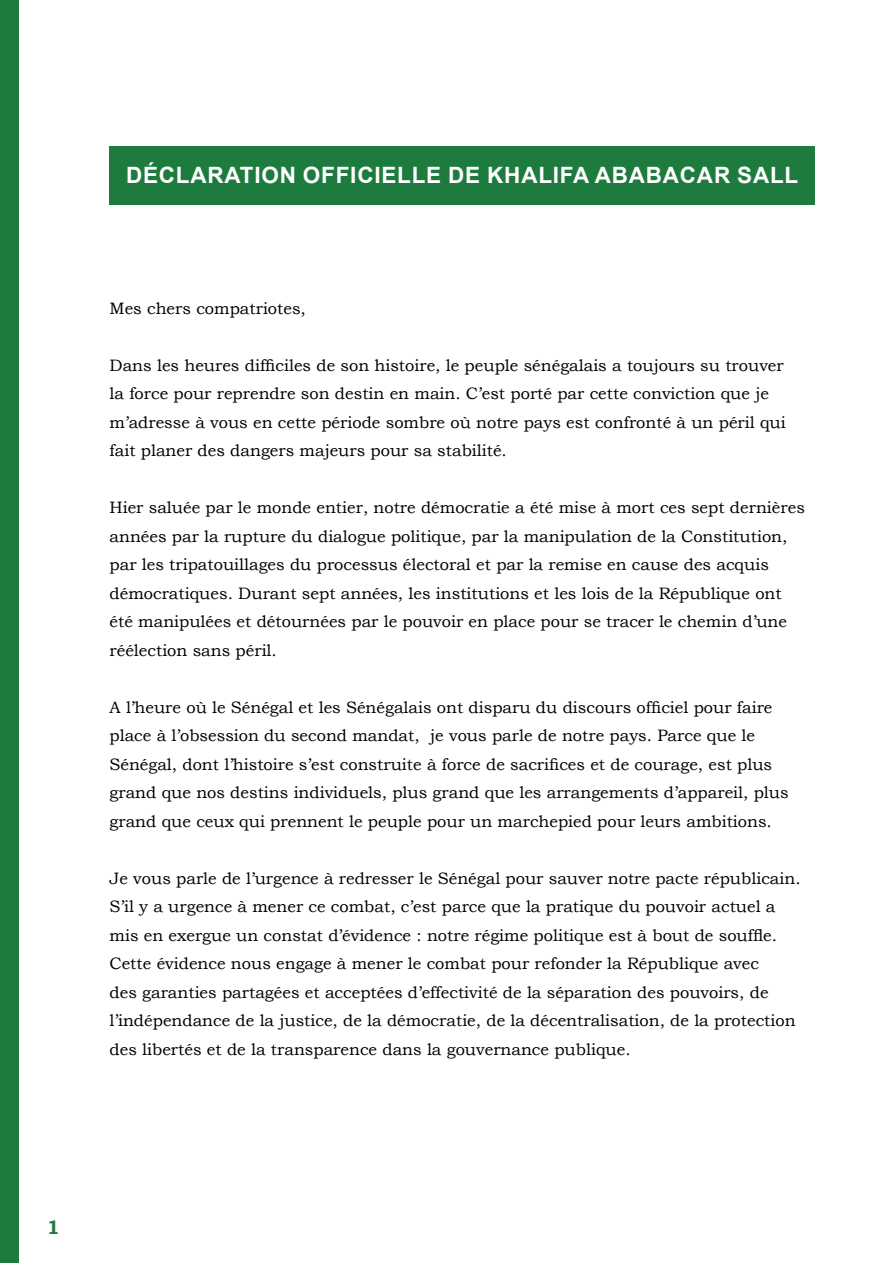
<style>
.page{position:relative;width:893px;height:1263px;background:#fff}
.page>*{position:absolute;margin:0;border:0;box-sizing:border-box;transform-origin:0 0}
.t1{font:700 22.5px "Arial";letter-spacing:.035em;color:#fff}
.t2{font:700 19.5px "Bookman Old Style";color:#1d7b3d}
.Style_de_paragraphe{font:16.5px/28.5px "Bookman Old Style";color:#000}
</style>
<div class="page">
<div style="left:110px;top:147px;width:704px;height:58px;background:#1d7b3d"></div>
<div style="left:0;top:0;width:18px;height:1263px;background:#1d7b3d"></div>
<p class="t1" style="left:126px;top:159px;width:674px">DÉCLARATION OFFICIELLE DE KHALIFA ABABACAR SALL</p>
<p class="Style_de_paragraphe" style="left:110px;top:294px;width:198px">Mes chers compatriotes,</p>
<p class="Style_de_paragraphe" style="left:110px;top:351px;width:678px">Dans les heures difficiles de son histoire, le peuple sénégalais a toujours su trouver la force pour reprendre son destin en main. C’est porté par cette conviction que je m’adresse à vous en cette période sombre où notre pays est confronté à un péril qui fait planer des dangers majeurs pour sa stabilité.</p>
<p class="Style_de_paragraphe" style="left:110px;top:493px;width:697px">Hier saluée par le monde entier, notre démocratie a été mise à mort ces sept dernières années par la rupture du dialogue politique, par la manipulation de la Constitution, par les tripatouillages du processus électoral et par la remise en cause des acquis démocratiques. Durant sept années, les institutions et les lois de la République ont été manipulées et détournées par le pouvoir en place pour se tracer le chemin d’une réélection sans péril.</p>
<p class="Style_de_paragraphe" style="left:110px;top:693px;width:681px">A l’heure où le Sénégal et les Sénégalais ont disparu du discours officiel pour faire place à l’obsession du second mandat, je vous parle de notre pays. Parce que le Sénégal, dont l’histoire s’est construite à force de sacrifices et de courage, est plus grand que nos destins individuels, plus grand que les arrangements d’appareil, plus grand que ceux qui prennent le peuple pour un marchepied pour leurs ambitions.</p>
<p class="Style_de_paragraphe" style="left:110px;top:864px;width:693px">Je vous parle de l’urgence à redresser le Sénégal pour sauver notre pacte républicain.<br>S’il y a urgence à mener ce combat, c’est parce que la pratique du pouvoir actuel a mis en exergue un constat d’évidence : notre régime politique est à bout de souffle.<br>Cette évidence nous engage à mener le combat pour refonder la République avec<br>des garanties partagées et acceptées d’effectivité de la séparation des pouvoirs, de l’indépendance de la justice, de la démocratie, de la décentralisation, de la protection des libertés et de la transparence dans la gouvernance publique.</p>
<p class="t2" style="left:47px;top:1214px;width:14px">1</p>
</div>
